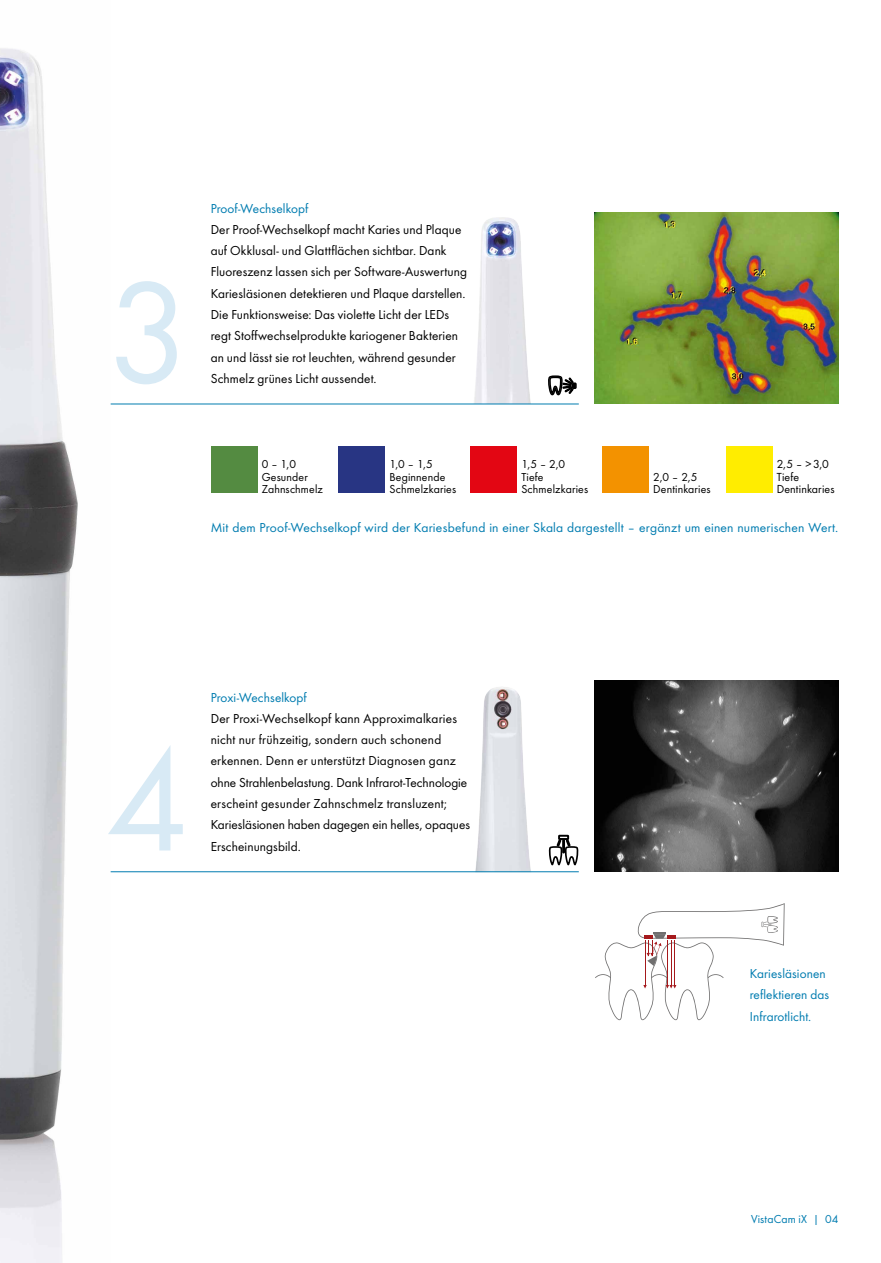
<style>
.page{position:relative;width:881px;height:1263px;background:#fff}
.page>*{position:absolute;margin:0;border:0;box-sizing:border-box;transform-origin:0 0}
.t1{font:150px "Futura Boo";color:#d8eaf5}
.t2{font:13.5px/21.3px "Futura Boo";letter-spacing:.01em;color:#000}
.t3{font:13.5px/21.3px "Futura Boo";letter-spacing:.01em;color:#007cb0}
.t4{font:12.15px/12.8px "Futura Boo";letter-spacing:.015em;color:#000}
.t5{font:12px/12.8px "Futura Boo";letter-spacing:.015em;color:#000}
.t6{font:12px "Futura Boo";letter-spacing:.01em;color:#007cb0}
</style>
<div class="page">
<img style="left:0;top:48px;width:78px;height:1215px">
<div style="left:725px;top:446px;width:47px;height:47px;background:#ffed00"></div>
<div style="left:602px;top:446px;width:46px;height:47px;background:#f39200"></div>
<div style="left:470px;top:446px;width:47px;height:47px;background:#e30613"></div>
<div style="left:338px;top:446px;width:47px;height:47px;background:#283583"></div>
<div style="left:210px;top:446px;width:47px;height:47px;background:#548b41"></div>
<svg style="left:548px;top:375px;width:28px;height:21px"></svg>
<img style="left:473px;top:217px;width:57px;height:187px">
<hr style="left:111px;top:404px;width:467px;height:1px;background:#007cb0">
<img style="left:594px;top:213px;width:244px;height:191px">
<svg style="left:595px;top:903px;width:189px;height:117px"></svg>
<img style="left:475px;top:687px;width:56px;height:184px">
<hr style="left:111px;top:871px;width:467px;height:1px;background:#007cb0">
<svg style="left:548px;top:834px;width:31px;height:32px"></svg>
<img style="left:594px;top:680px;width:244px;height:192px">
<h1 class="t1" style="left:107px;top:230px;width:84px">3</h1>
<p class="t3" style="left:210px;top:197px;width:99px">Proof-Wechselkopf</p>
<p class="t2" style="left:210px;top:218px;width:258px">Der Proof-Wechselkopf macht Karies und Plaque auf Okklusal- und Glattflächen sichtbar. Dank Fluoreszenz lassen sich per Software-Auswertung Kariesläsionen detektieren und Plaque darstellen.<br>Die Funktionsweise: Das violette Licht der LEDs regt Stoffwechselprodukte kariogener Bakterien an und lässt sie rot leuchten, während gesunder Schmelz grünes Licht aussendet.</p>
<p class="t5" style="left:261px;top:457px;width:63px">0 – 1,0<br>Gesunder<br>Zahnschmelz</p>
<p class="t5" style="left:389px;top:457px;width:68px">1,0 – 1,5<br>Beginnende<br>Schmelzkaries</p>
<p class="t5" style="left:521px;top:457px;width:68px">1,5 – 2,0<br>Tiefe<br>Schmelzkaries</p>
<p class="t5" style="left:653px;top:469px;width:59px">2,0 – 2,5<br>Dentinkaries</p>
<p class="t4" style="left:776px;top:457px;width:59px">2,5 – &gt;3,0<br>Tiefe<br>Dentinkaries</p>
<p class="t3" style="left:210px;top:516px;width:629px">Mit dem Proof-Wechselkopf wird der Kariesbefund in einer Skala dargestellt – ergänzt um einen numerischen Wert.</p>
<h1 class="t1" style="left:106px;top:697px;width:84px">4</h1>
<p class="t3" style="left:210px;top:686px;width:98px">Proxi-Wechselkopf</p>
<p class="t2" style="left:210px;top:707px;width:261px">Der Proxi-Wechselkopf kann Approximalkaries nicht nur frühzeitig, sondern auch schonend erkennen. Denn er unterstützt Diagnosen ganz ohne Strahlenbelastung. Dank Infrarot-Technologie erscheint gesunder Zahnschmelz transluzent; Kariesläsionen haben dagegen ein helles, opaques Erscheinungsbild.</p>
<p class="t3" style="left:749px;top:962px;width:81px">Kariesläsionen reflektieren das<br>Infrarotlicht.</p>
<p class="t6" style="left:750px;top:1210px;width:89px">VistaCam iX | 04</p>
</div>
